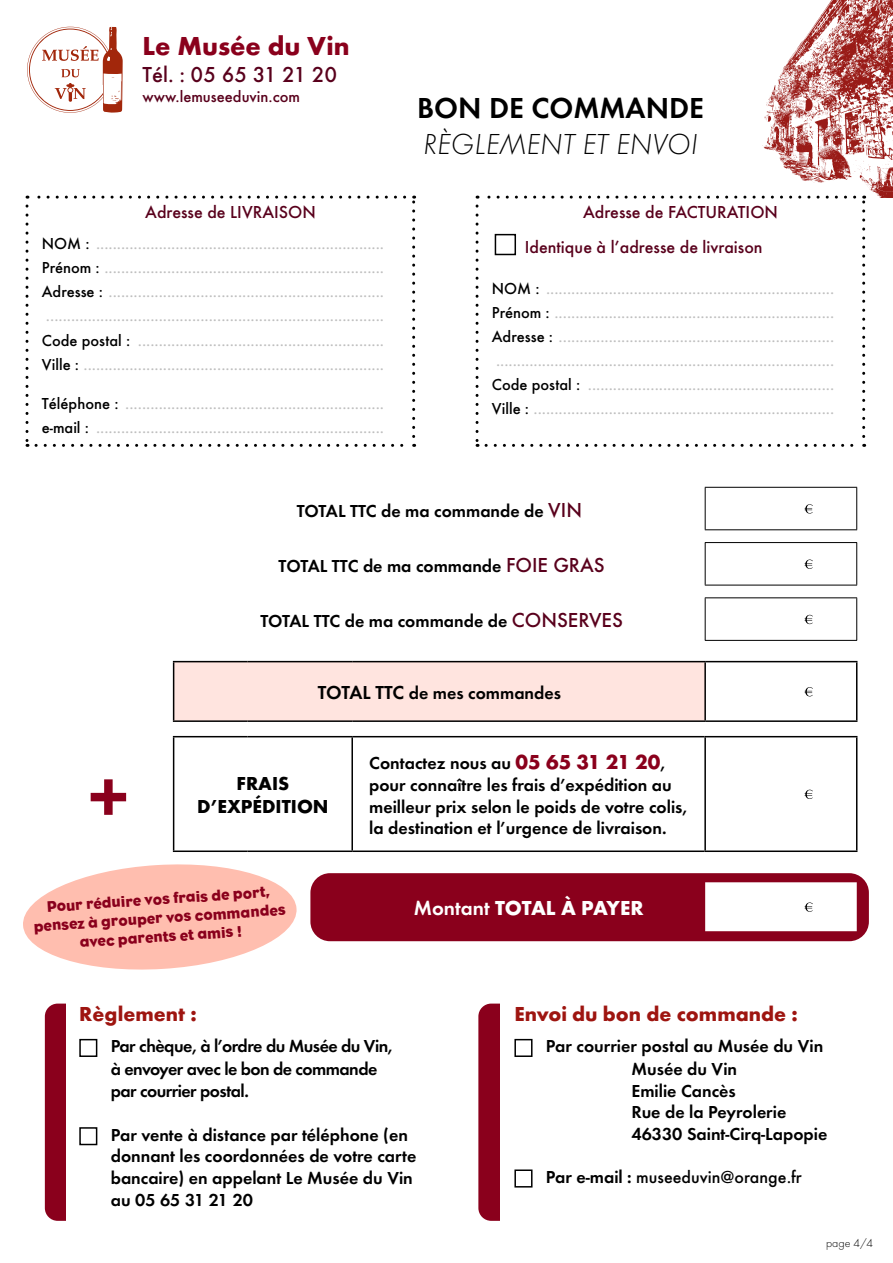
<style>
.page{position:relative;width:893px;height:1263px;background:#fff}
.page>*{position:absolute;margin:0;border:0;box-sizing:border-box;transform-origin:0 0}
.t1{font:700 75px "Futura T";color:#8a001c}
.t2{font:italic 300 30px "Futura T";color:#000}
.t3{font:600 30px "Futura T";color:#000}
.t4{font:700 27px "Futura T";color:#8a001c}
.t5{font:500 22.5px "Futura T";color:#59001c}
.t6{font:700 21px "Futura T";color:#9e1510}
.t7{font:700 21px "Futura T";letter-spacing:-.005em;color:#fff}
.t8{font:700 19.5px/23.4px "Futura T";color:#000;text-align:center}
.t9{font:600 18px/21.6px "Futura T";color:#000}
.t10{font:600 18px "Futura T";letter-spacing:-.03em;color:#000}
.t11{font:500 18px "Futura T";color:#59001c}
.t12{font:500 18px "Futura T";color:#000}
.t13{font:500 16.5px "Futura T";color:#bebebe}
.t14{font:500 16.5px "Futura T";color:#59001c}
.t15{font:15.6px "Eagle";color:#8a001c}
.t16{font:300 12px "Futura T";color:#000}
.s1{color:#000}
.s2{font-weight:500;font-size:21px;color:#59001c}
.s3{font-size:19.5px}
.s4{font-weight:700;font-size:21px;color:#8a001c}
.s5{font-weight:600}
</style>
<div class="page">
<div style="left:45px;top:1003px;width:175px;height:218px;background:#8a001c;border-radius:13px"></div>
<div style="left:66px;top:995px;width:168px;height:242px;background:#fff"></div>
<div style="left:478px;top:1003px;width:176px;height:218px;background:#8a001c;border-radius:13px"></div>
<div style="left:500px;top:995px;width:167px;height:242px;background:#fff"></div>
<div style="left:310px;top:873px;width:559px;height:68px;background:#8a001c;border-radius:20px"></div>
<svg style="left:174px;top:487px;width:683px;height:444px"></svg>
<div style="left:174px;top:662px;width:531px;height:59px;background:#ffe4df"></div>
<hr style="left:704px;top:662px;width:2px;height:58px;background:#000">
<hr style="left:704px;top:737px;width:2px;height:113px;background:#000">
<hr style="left:705px;top:487px;width:152px;height:1px;background:#000">
<hr style="left:856px;top:488px;width:1px;height:41px;background:#000">
<hr style="left:705px;top:529px;width:152px;height:1px;background:#000">
<hr style="left:705px;top:542px;width:152px;height:1px;background:#000">
<hr style="left:856px;top:543px;width:1px;height:42px;background:#000">
<hr style="left:705px;top:585px;width:152px;height:1px;background:#000">
<hr style="left:705px;top:597px;width:152px;height:1px;background:#000">
<hr style="left:856px;top:598px;width:1px;height:42px;background:#000">
<hr style="left:705px;top:640px;width:152px;height:1px;background:#000">
<hr style="left:705px;top:661px;width:152px;height:1px;background:#000">
<hr style="left:856px;top:662px;width:1px;height:58px;background:#000">
<hr style="left:705px;top:720px;width:152px;height:2px;background:#000">
<hr style="left:173px;top:736px;width:74px;height:1px;background:#000">
<hr style="left:247px;top:736px;width:105px;height:1px;background:#000">
<hr style="left:352px;top:736px;width:352px;height:1px;background:#000">
<hr style="left:173px;top:737px;width:1px;height:113px;background:#000">
<hr style="left:173px;top:850px;width:74px;height:2px;background:#000">
<hr style="left:247px;top:850px;width:105px;height:2px;background:#000">
<hr style="left:352px;top:850px;width:352px;height:2px;background:#000">
<hr style="left:704px;top:736px;width:153px;height:1px;background:#000">
<hr style="left:856px;top:737px;width:1px;height:113px;background:#000">
<hr style="left:704px;top:850px;width:153px;height:2px;background:#000">
<hr style="left:705px;top:543px;width:1px;height:42px;background:#000">
<hr style="left:351px;top:737px;width:2px;height:113px;background:#000">
<hr style="left:705px;top:488px;width:1px;height:41px;background:#000">
<hr style="left:705px;top:598px;width:1px;height:42px;background:#000">
<hr style="left:173px;top:662px;width:1px;height:58px;background:#000">
<hr style="left:173px;top:661px;width:74px;height:1px;background:#000">
<hr style="left:247px;top:661px;width:105px;height:1px;background:#000">
<hr style="left:352px;top:661px;width:353px;height:1px;background:#000">
<hr style="left:173px;top:720px;width:74px;height:2px;background:#000">
<hr style="left:247px;top:720px;width:105px;height:2px;background:#000">
<hr style="left:352px;top:720px;width:353px;height:2px;background:#000">
<svg style="left:805px;top:504px;width:8px;height:10px"></svg>
<svg style="left:805px;top:559px;width:8px;height:10px"></svg>
<svg style="left:805px;top:615px;width:8px;height:9px"></svg>
<svg style="left:805px;top:687px;width:8px;height:9px"></svg>
<svg style="left:805px;top:790px;width:8px;height:9px"></svg>
<svg style="left:805px;top:902px;width:8px;height:10px"></svg>
<svg style="left:26px;top:206px;width:3px;height:241px"></svg>
<svg style="left:36px;top:444px;width:379px;height:3px"></svg>
<svg style="left:412px;top:196px;width:3px;height:240px"></svg>
<svg style="left:27px;top:196px;width:378px;height:3px"></svg>
<svg style="left:476px;top:206px;width:3px;height:241px"></svg>
<svg style="left:486px;top:444px;width:379px;height:3px"></svg>
<svg style="left:862px;top:197px;width:3px;height:239px"></svg>
<svg style="left:477px;top:196px;width:378px;height:3px"></svg>
<div style="left:79px;top:1039px;width:18px;height:18px;border:2px solid #000"></div>
<div style="left:79px;top:1127px;width:18px;height:18px;border:2px solid #000"></div>
<div style="left:514px;top:1039px;width:18px;height:18px;border:2px solid #000"></div>
<div style="left:514px;top:1169px;width:18px;height:18px;border:2px solid #000"></div>
<img style="left:762px;top:0;width:131px;height:197px">
<svg style="left:27px;top:27px;width:96px;height:86px"></svg>
<div style="left:495px;top:234px;width:21px;height:21px;border:2px solid #000"></div>
<svg style="left:23px;top:860px;width:275px;height:110px"></svg>
<p class="t4" style="left:142px;top:30px;width:209px">Le Musée du Vin</p>
<p class="t5" style="left:142px;top:62px;width:196px">Tél. : 05 65 31 21 20</p>
<p class="t14" style="left:142px;top:87px;width:159px">www.lemuseeduvin.com</p>
<p class="t11" style="left:145px;top:201px;width:172px">Adresse de LIVRAISON</p>
<p class="t13" style="left:42px;top:234px;width:344px"><span class="s1">NOM :</span> .....................................................................</p>
<p class="t13" style="left:42px;top:258px;width:344px"><span class="s1">Prénom :</span> ...................................................................</p>
<p class="t13" style="left:42px;top:282px;width:344px"><span class="s1">Adresse :</span> ..................................................................</p>
<p class="t13" style="left:46px;top:306px;width:340px">.................................................................................</p>
<p class="t13" style="left:42px;top:330px;width:344px"><span class="s1">Code postal :</span> ...........................................................</p>
<p class="t13" style="left:42px;top:354px;width:344px"><span class="s1">Ville :</span> ........................................................................</p>
<p class="t13" style="left:42px;top:393px;width:344px"><span class="s1">Téléphone :</span> ..............................................................</p>
<p class="t13" style="left:42px;top:417px;width:344px"><span class="s1">e-mail :</span> .....................................................................</p>
<p class="t3" style="left:417px;top:90px;width:288px">BON DE COMMANDE</p>
<p class="t2" style="left:423px;top:127px;width:276px">RÈGLEMENT ET ENVOI</p>
<p class="t11" style="left:583px;top:201px;width:196px">Adresse de FACTURATION</p>
<p class="t11" style="left:525px;top:237px;width:239px">Identique à l’adresse de livraison</p>
<p class="t13" style="left:492px;top:278px;width:344px"><span class="s1">NOM :</span> .....................................................................</p>
<p class="t13" style="left:492px;top:302px;width:344px"><span class="s1">Prénom :</span> ...................................................................</p>
<p class="t13" style="left:492px;top:326px;width:344px"><span class="s1">Adresse :</span> ..................................................................</p>
<p class="t13" style="left:496px;top:350px;width:340px">.................................................................................</p>
<p class="t13" style="left:492px;top:374px;width:344px"><span class="s1">Code postal :</span> ...........................................................</p>
<p class="t13" style="left:492px;top:398px;width:344px"><span class="s1">Ville :</span> ........................................................................</p>
<p class="t9" style="left:297px;top:500px;width:287px">TOTAL TTC de ma commande de <span class="s2">VIN</span></p>
<p class="t9" style="left:279px;top:555px;width:328px">TOTAL TTC de ma commande <span class="s2">FOIE GRAS</span></p>
<p class="t9" style="left:260px;top:610px;width:364px">TOTAL TTC de ma commande de <span class="s2">CONSERVES</span></p>
<p class="t9" style="left:318px;top:682px;width:245px"><span class="s3">TOTAL TTC</span> de mes commandes</p>
<p class="t1" style="left:86px;top:753px;width:46px">+</p>
<p class="t8" style="left:197px;top:771px;width:133px">FRAIS<br>D’EXPÉDITION</p>
<p class="t15" style="left:46px;top:898px;width:225px;rotate:-4deg">Pour réduire vos frais de port,</p>
<p class="t15" style="left:33px;top:918px;width:254px;rotate:-4deg">pensez à grouper vos commandes</p>
<p class="t15" style="left:79px;top:933px;width:164px;rotate:-4deg">avec parents et amis !</p>
<p class="t9" style="left:369px;top:752px;width:319px">Contactez nous au <span class="s4">05 65 31 21 20</span>, pour connaître les frais d’expédition au meilleur prix selon le poids de votre colis, la destination et l’urgence de livraison.</p>
<p class="t7" style="left:414px;top:895px;width:231px"><span class="s5">Montant</span> TOTAL À PAYER</p>
<p class="t6" style="left:79px;top:1002px;width:119px">Règlement :</p>
<p class="t10" style="left:111px;top:1036px;width:283px">Par chèque, à l’ordre du Musée du Vin,</p>
<p class="t10" style="left:111px;top:1058px;width:268px">à envoyer avec le bon de commande</p>
<p class="t10" style="left:111px;top:1081px;width:140px">par courrier postal.</p>
<p class="t9" style="left:111px;top:1124px;width:307px">Par vente à distance par téléphone (en donnant les coordonnées de votre carte bancaire) en appelant Le Musée du Vin au 05 65 31 21 20</p>
<p class="t6" style="left:514px;top:1002px;width:285px">Envoi du bon de commande :</p>
<p class="t9" style="left:546px;top:1035px;width:279px">Par courrier postal au Musée du Vin</p>
<p class="t9" style="left:631px;top:1058px;width:107px">Musée du Vin</p>
<p class="t9" style="left:631px;top:1079px;width:106px">Emilie Cancès</p>
<p class="t9" style="left:631px;top:1101px;width:156px">Rue de la Peyrolerie</p>
<p class="t9" style="left:631px;top:1123px;width:197px">46330 Saint-Cirq-Lapopie</p>
<p class="t12" style="left:546px;top:1166px;width:257px"><span class="s5">Par e-mail :</span> museeduvin@orange.fr</p>
<p class="t16" style="left:826px;top:1235px;width:49px">page 4/4</p>
</div>
